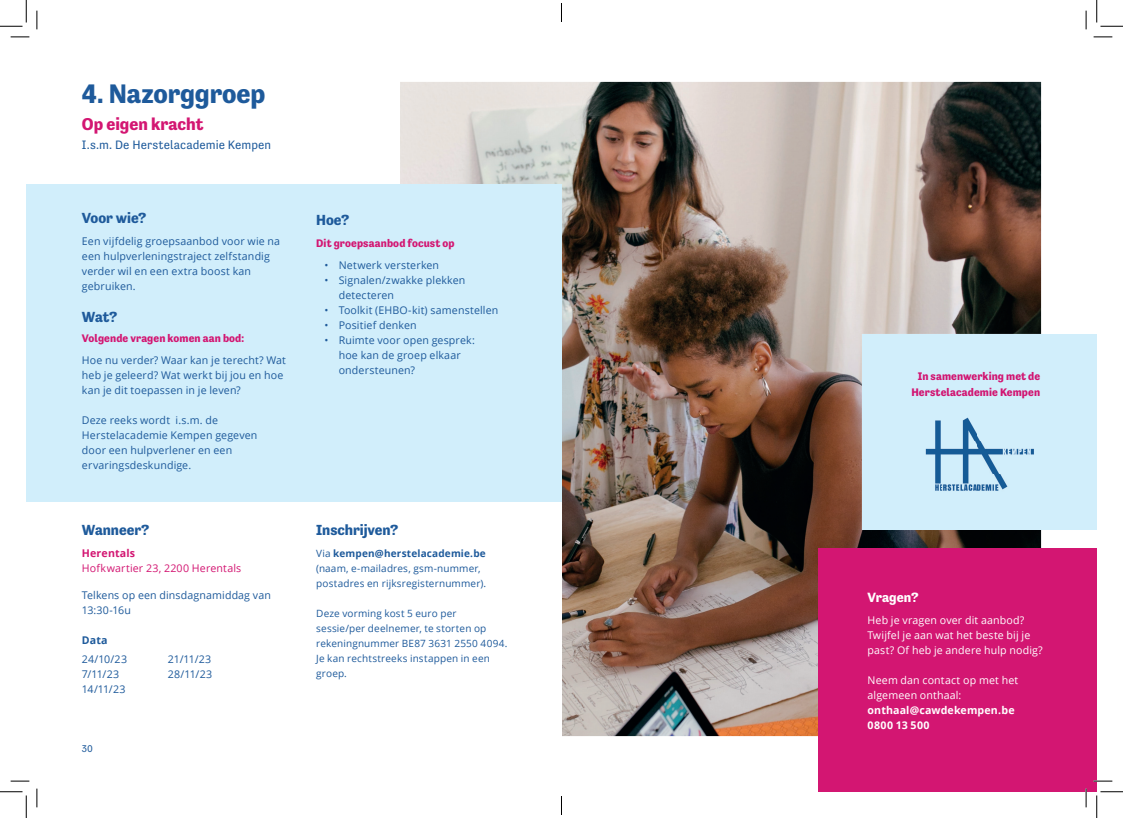
<style>
.page{position:relative;width:1123px;height:818px;background:#fff}
.page>*{position:absolute;margin:0;border:0;box-sizing:border-box;transform-origin:0 0}
.t1{font:700 27.5px "Tenso";letter-spacing:-.005em;color:#1e5a9b}
.t2{font:700 17.5px "Tenso";color:#d31672}
.t3{font:700 15px "Tenso";color:#1e5a9b}
.t4{font:700 13.75px "Tenso";color:#fff}
.t5{font:12.5px "Tenso";letter-spacing:.005em;color:#1e5a9b}
.t6{font:700 11.25px "Tenso";letter-spacing:.01em;color:#d31672}
.t7{font:700 11.25px/16.2px "Tenso";letter-spacing:.01em;color:#d21471;text-align:center}
.t8{font:10.62px/15px "Open Sans";letter-spacing:.015em;color:#1e5a9b}
.t9{font:10.62px/15px "Open Sans";letter-spacing:.015em;color:#fff}
.t10{font:700 10.62px/15px "Open Sans";letter-spacing:.015em;color:#fff}
.t11{font:10.62px "Open Sans";letter-spacing:.015em;color:#d31672}
.t12{font:10.62px/15px "Open Sans";letter-spacing:-.015em;color:#1e5a9b}
.t13{font:700 10.62px "Open Sans";letter-spacing:.015em;color:#d31672}
.t14{font:700 10.62px "Open Sans";color:#1e5a9b}
.t15{font:10px/15px "Open Sans";letter-spacing:.015em;color:#1e5a9b}
.t16{font:10px "Tenso";color:#1e5a9b}
.s1{font-weight:700}
</style>
<div class="page">
<img style="left:400px;top:82px;width:641px;height:654px">
<div style="left:307px;top:496px;width:254px;height:262px;background:#fff"></div>
<div style="left:26px;top:184px;width:535px;height:317px;background:#d1eefb"></div>
<div style="left:818px;top:548px;width:278px;height:244px;background:#d31672"></div>
<div style="left:862px;top:334px;width:234px;height:195px;background:#d1eefb"></div>
<img style="left:925px;top:417px;width:109px;height:74px">
<svg style="left:11px;top:36px;width:18px;height:2px"></svg>
<svg style="left:1093px;top:36px;width:19px;height:2px"></svg>
<svg style="left:11px;top:780px;width:18px;height:2px"></svg>
<svg style="left:1093px;top:780px;width:19px;height:2px"></svg>
<svg style="left:36px;top:11px;width:2px;height:18px"></svg>
<svg style="left:36px;top:788px;width:2px;height:19px"></svg>
<svg style="left:1085px;top:11px;width:1px;height:18px"></svg>
<svg style="left:1085px;top:788px;width:1px;height:19px"></svg>
<svg style="left:0;top:0;width:27px;height:27px"></svg>
<svg style="left:0;top:791px;width:27px;height:27px"></svg>
<svg style="left:1096px;top:0;width:27px;height:27px"></svg>
<svg style="left:1096px;top:791px;width:27px;height:27px"></svg>
<svg style="left:561px;top:3px;width:1px;height:19px"></svg>
<svg style="left:561px;top:796px;width:1px;height:19px"></svg>
<h1 class="t1" style="left:82px;top:78px;width:185px">4. Nazorggroep</h1>
<h2 class="t2" style="left:82px;top:114px;width:123px">Op eigen kracht</h2>
<p class="t5" style="left:82px;top:138px;width:191px">I.s.m. De Herstelacademie Kempen</p>
<h3 class="t3" style="left:82px;top:209px;width:66px">Voor wie?</h3>
<p class="t8" style="left:82px;top:233px;width:200px">Een vijfdelig groepsaanbod voor wie na een hulpverleningstraject zelfstandig verder wil en een extra boost kan gebruiken.</p>
<h3 class="t3" style="left:82px;top:309px;width:37px">Wat?</h3>
<p class="t6" style="left:82px;top:332px;width:164px">Volgende vragen komen aan bod:</p>
<p class="t8" style="left:82px;top:352px;width:206px">Hoe nu verder? Waar kan je terecht? Wat heb je geleerd? Wat werkt bij jou en hoe kan je dit toepassen in je leven?</p>
<p class="t8" style="left:82px;top:412px;width:177px">Deze reeks wordt i.s.m. de<br>Herstelacademie Kempen gegeven door een hulpverlener en een ervaringsdeskundige.</p>
<h3 class="t3" style="left:82px;top:521px;width:69px">Wanneer?</h3>
<p class="t13" style="left:82px;top:545px;width:55px">Herentals</p>
<p class="t11" style="left:82px;top:561px;width:161px">Hofkwartier 23, 2200 Herentals</p>
<p class="t8" style="left:82px;top:588px;width:190px">Telkens op een dinsdagnamiddag van<br>13:30-16u</p>
<p class="t14" style="left:82px;top:633px;width:27px">Data</p>
<p class="t12" style="left:82px;top:651px;width:47px">24/10/23<br>7/11/23<br>14/11/23</p>
<p class="t8" style="left:168px;top:651px;width:46px">21/11/23<br>28/11/23</p>
<p class="t16" style="left:82px;top:743px;width:13px">30</p>
<h3 class="t3" style="left:316px;top:211px;width:35px">Hoe?</h3>
<p class="t6" style="left:316px;top:237px;width:140px">Dit groepsaanbod focust op</p>
<p class="t8" style="left:324px;top:257px;width:116px">• Netwerk versterken</p>
<p class="t8" style="left:339px;top:272px;width:128px;text-indent:-14px">• Signalen/zwakke plekken detecteren</p>
<p class="t8" style="left:324px;top:302px;width:175px">• Toolkit (EHBO-kit) samenstellen</p>
<p class="t8" style="left:324px;top:317px;width:94px">• Positief denken</p>
<p class="t8" style="left:339px;top:332px;width:138px;text-indent:-14px">• Ruimte voor open gesprek: hoe kan de groep elkaar ondersteunen?</p>
<h3 class="t3" style="left:316px;top:521px;width:84px">Inschrijven?</h3>
<p class="t15" style="left:316px;top:545px;width:172px">Via <span class="s1">kempen@herstelacademie.be </span>(naam, e-mailadres, gsm-nummer, postadres en rijksregisternummer).</p>
<p class="t15" style="left:316px;top:605px;width:193px">Deze vorming kost 5 euro per sessie/per deelnemer, te storten op rekeningnummer BE87 3631 2550 4094.<br>Je kan rechtstreeks instappen in een groep.</p>
<p class="t7" style="left:911px;top:368px;width:130px">In samenwerking met de<br>Herstelacademie Kempen</p>
<p class="t4" style="left:867px;top:590px;width:52px">Vragen?</p>
<p class="t9" style="left:867px;top:613px;width:176px">Heb je vragen over dit aanbod?<br>Twijfel je aan wat het beste bij je past? Of heb je andere hulp nodig?</p>
<p class="t9" style="left:867px;top:673px;width:152px">Neem dan contact op met het algemeen onthaal:</p>
<p class="t10" style="left:867px;top:703px;width:148px">onthaal@cawdekempen.be<br>0800 13 500</p>
</div>
